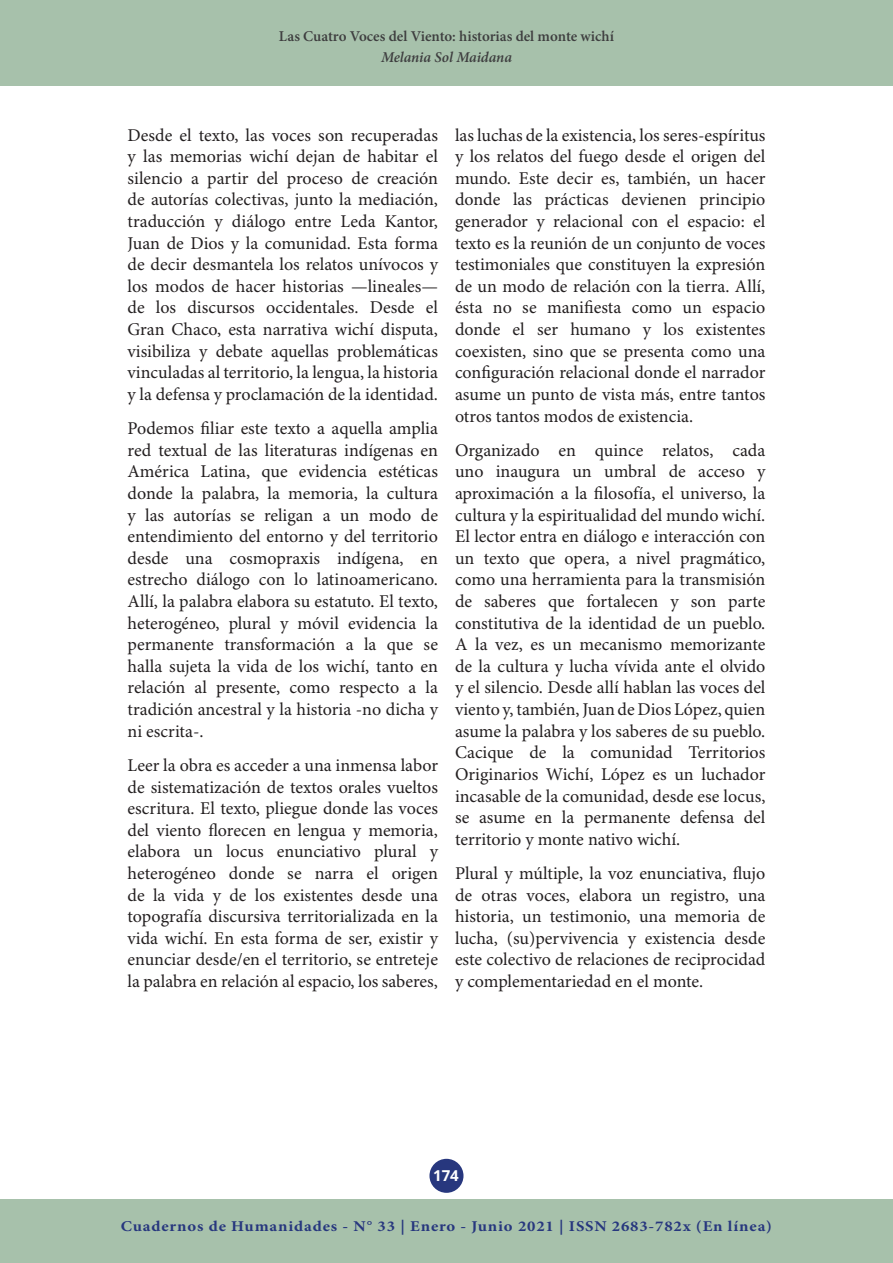
<style>
.page{position:relative;width:893px;height:1263px;background:#fff}
.page>*{position:absolute;margin:0;border:0;box-sizing:border-box;transform-origin:0 0}
.CUERPO_ENTREVISTA_Y{font:18px/21.6px "Minion Pro";color:#231f20;text-align:justify}
.t1{font:700 15px "Minion Pro";letter-spacing:.05em;color:#27377e;scale:1.11 1}
.t2{font:600 15px "Minion Pro";color:#3e3e3f}
.t3{font:italic 600 15px "Minion Pro";letter-spacing:-.01em;color:#3e3e3f}
.t4{font:700 15px "Open Sans";color:#fff}
</style>
<div class="page">
<div style="left:429px;top:1159px;width:34px;height:34px;background:#27377e;border-radius:50%"></div>
<div style="left:0;top:0;width:893px;height:85px;background:#a7c1ab"></div>
<div style="left:0;top:1199px;width:893px;height:64px;background:#a7c1ab"></div>
<p class="t2" style="left:279px;top:26px;width:336px">Las Cuatro Voces del Viento: historias del monte wichí</p>
<p class="t3" style="left:381px;top:46px;width:132px">Melania Sol Maidana</p>
<p class="CUERPO_ENTREVISTA_Y" style="left:128px;top:125px;width:312px">Desde el texto, las voces son recuperadas y las memorias wichí dejan de habitar el silencio a partir del proceso de creación de autorías colectivas, junto la mediación, traducción y diálogo entre Leda Kantor, Juan de Dios y la comunidad. Esta forma de decir desmantela los relatos unívocos y los modos de hacer historias —lineales— de los discursos occidentales. Desde el Gran Chaco, esta narrativa wichí disputa, visibiliza y debate aquellas problemáticas vinculadas al territorio, la lengua, la historia y la defensa y proclamación de la identidad.</p>
<p class="CUERPO_ENTREVISTA_Y" style="left:128px;top:418px;width:312px">Podemos filiar este texto a aquella amplia red textual de las literaturas indígenas en América Latina, que evidencia estéticas donde la palabra, la memoria, la cultura y las autorías se religan a un modo de entendimiento del entorno y del territorio desde una cosmopraxis indígena, en estrecho diálogo con lo latinoamericano.<br>Allí, la palabra elabora su estatuto. El texto, heterogéneo, plural y móvil evidencia la permanente transformación a la que se halla sujeta la vida de los wichí, tanto en relación al presente, como respecto a la tradición ancestral y la historia -no dicha y ni escrita-.</p>
<p class="CUERPO_ENTREVISTA_Y" style="left:128px;top:755px;width:312px">Leer la obra es acceder a una inmensa labor de sistematización de textos orales vueltos escritura. El texto, pliegue donde las voces del viento florecen en lengua y memoria, elabora un locus enunciativo plural y heterogéneo donde se narra el origen de la vida y de los existentes desde una topografía discursiva territorializada en la vida wichí. En esta forma de ser, existir y enunciar desde/en el territorio, se entreteje la palabra en relación al espacio, los saberes,</p>
<p class="CUERPO_ENTREVISTA_Y" style="left:455px;top:125px;width:312px">las luchas de la existencia, los seres-espíritus y los relatos del fuego desde el origen del mundo. Este decir es, también, un hacer donde las prácticas devienen principio generador y relacional con el espacio: el texto es la reunión de un conjunto de voces testimoniales que constituyen la expresión de un modo de relación con la tierra. Allí, ésta no se manifiesta como un espacio donde el ser humano y los existentes coexisten, sino que se presenta como una configuración relacional donde el narrador asume un punto de vista más, entre tantos otros tantos modos de existencia.</p>
<p class="CUERPO_ENTREVISTA_Y" style="left:455px;top:440px;width:312px">Organizado en quince relatos, cada uno inaugura un umbral de acceso y aproximación a la filosofía, el universo, la cultura y la espiritualidad del mundo wichí.<br>El lector entra en diálogo e interacción con un texto que opera, a nivel pragmático, como una herramienta para la transmisión de saberes que fortalecen y son parte constitutiva de la identidad de un pueblo.<br>A la vez, es un mecanismo memorizante de la cultura y lucha vívida ante el olvido y el silencio. Desde allí hablan las voces del viento y, también, Juan de Dios López, quien asume la palabra y los saberes de su pueblo.<br>Cacique de la comunidad Territorios Originarios Wichí, López es un luchador incasable de la comunidad, desde ese locus, se asume en la permanente defensa del territorio y monte nativo wichí.</p>
<p class="CUERPO_ENTREVISTA_Y" style="left:455px;top:863px;width:312px">Plural y múltiple, la voz enunciativa, flujo de otras voces, elabora un registro, una historia, un testimonio, una memoria de lucha, (su)pervivencia y existencia desde este colectivo de relaciones de reciprocidad y complementariedad en el monte.</p>
<p class="t4" style="left:433px;top:1165px;width:27px">174</p>
<p class="t1" style="left:121px;top:1216px;width:588px">Cuadernos de Humanidades - N° 33 | Enero - Junio 2021 | ISSN 2683-782x (En línea)</p>
</div>
